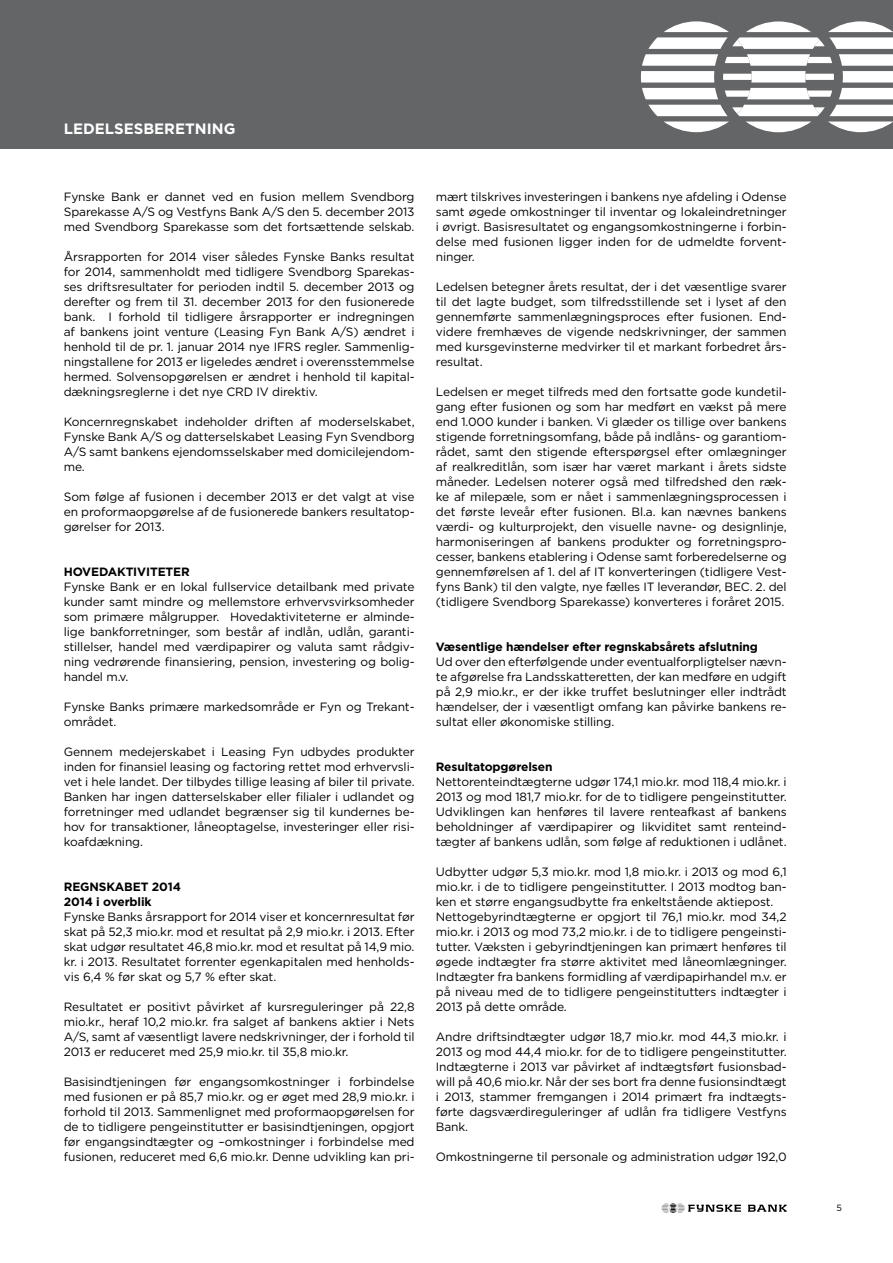
<style>
.page{position:relative;width:893px;height:1263px;background:#fff}
.page>*{position:absolute;margin:0;border:0;box-sizing:border-box;transform-origin:0 0}
.t1{font:700 15px "Gotham";color:#fff}
.t2{font:12px/15px "Gotham";letter-spacing:-.01em;color:#000;text-align:justify}
.t3{font:700 12px/15px "Gotham";letter-spacing:-.01em;color:#000}
.t4{font:9px "Gotham";color:#000}
</style>
<div class="page">
<svg style="left:748px;top:1205px;width:39px;height:7px"></svg>
<svg style="left:662px;top:1203px;width:79px;height:10px"></svg>
<div style="left:0;top:0;width:893px;height:149px;background:#646567"></div>
<svg style="left:746px;top:122px;width:65px;height:10px"></svg>
<svg style="left:829px;top:122px;width:64px;height:10px"></svg>
<svg style="left:664px;top:122px;width:64px;height:10px"></svg>
<svg style="left:641px;top:21px;width:252px;height:78px"></svg>
<svg style="left:648px;top:105px;width:245px;height:11px"></svg>
<p class="t1" style="left:64px;top:118px;width:173px">LEDELSESBERETNING</p>
<p class="t2" style="left:64px;top:189px;width:352px">Fynske Bank er dannet ved en fusion mellem Svendborg Sparekasse A/S og Vestfyns Bank A/S den 5. december 2013 med Svendborg Sparekasse som det fortsættende selskab.</p>
<p class="t2" style="left:64px;top:249px;width:352px">Årsrapporten for 2014 viser således Fynske Banks resultat for 2014, sammenholdt med tidligere Svendborg Sparekas&shy;ses driftsresultater for perioden indtil 5. december 2013 og derefter og frem til 31. december 2013 for den fusionerede bank. I forhold til tidligere årsrapporter er indregningen af bankens joint venture (Leasing Fyn Bank A/S) ændret i henhold til de pr. 1. januar 2014 nye IFRS regler. Sammenlig&shy;ningstallene for 2013 er ligeledes ændret i overensstemmelse hermed. Solvensopgørelsen er ændret i henhold til kapital&shy;dækningsreglerne i det nye CRD IV direktiv.</p>
<p class="t2" style="left:64px;top:414px;width:352px">Koncernregnskabet indeholder driften af moderselskabet, Fynske Bank A/S og datterselskabet Leasing Fyn Svendborg A/S samt bankens ejendomsselskaber med domicilejendom&shy;me.</p>
<p class="t2" style="left:64px;top:489px;width:352px">Som følge af fusionen i december 2013 er det valgt at vise en proformaopgørelse af de fusionerede bankers resultatop&shy;gørelser for 2013.</p>
<p class="t3" style="left:64px;top:564px;width:128px">HOVEDAKTIVITETER</p>
<p class="t2" style="left:64px;top:579px;width:352px">Fynske Bank er en lokal fullservice detailbank med private kunder samt mindre og mellemstore erhvervsvirksomheder som primære målgrupper. Hovedaktiviteterne er alminde&shy;lige bankforretninger, som består af indlån, udlån, garanti&shy;stillelser, handel med værdipapirer og valuta samt rådgiv&shy;ning vedrørende finansiering, pension, investering og bolig&shy;handel m.v.</p>
<p class="t2" style="left:64px;top:699px;width:352px">Fynske Banks primære markedsområde er Fyn og Trekant&shy;området.</p>
<p class="t2" style="left:64px;top:744px;width:352px">Gennem medejerskabet i Leasing Fyn udbydes produkter inden for finansiel leasing og factoring rettet mod erhvervsli&shy;vet i hele landet. Der tilbydes tillige leasing af biler til private.<br>Banken har ingen datterselskaber eller filialer i udlandet og forretninger med udlandet begrænser sig til kundernes be&shy;hov for transaktioner, låneoptagelse, investeringer eller risi&shy;koafdækning.</p>
<p class="t3" style="left:64px;top:879px;width:119px">REGNSKABET 2014<br>2014 i overblik</p>
<p class="t2" style="left:64px;top:909px;width:352px">Fynske Banks årsrapport for 2014 viser et koncernresultat før skat på 52,3 mio.kr. mod et resultat på 2,9 mio.kr. i 2013. Efter skat udgør resultatet 46,8 mio.kr. mod et resultat på 14,9 mio. kr. i 2013. Resultatet forrenter egenkapitalen med henholds&shy;vis 6,4 % før skat og 5,7 % efter skat.</p>
<p class="t2" style="left:64px;top:999px;width:352px">Resultatet er positivt påvirket af kursreguleringer på 22,8 mio.kr., heraf 10,2 mio.kr. fra salget af bankens aktier i Nets A/S, samt af væsentligt lavere nedskrivninger, der i forhold til 2013 er reduceret med 25,9 mio.kr. til 35,8 mio.kr.</p>
<p class="t2" style="left:64px;top:1074px;width:352px">Basisindtjeningen før engangsomkostninger i forbindelse med fusionen er på 85,7 mio.kr. og er øget med 28,9 mio.kr. i forhold til 2013. Sammenlignet med proformaopgørelsen for de to tidligere pengeinstitutter er basisindtjeningen, opgjort før engangsindtægter og –omkostninger i forbindelse med fusionen, reduceret med 6,6 mio.kr. Denne udvikling kan pri-</p>
<p class="t2" style="left:436px;top:189px;width:352px">mært tilskrives investeringen i bankens nye afdeling i Odense samt øgede omkostninger til inventar og lokaleindretninger i øvrigt. Basisresultatet og engangsomkostningerne i forbin&shy;delse med fusionen ligger inden for de udmeldte forvent&shy;ninger.</p>
<p class="t2" style="left:436px;top:279px;width:352px">Ledelsen betegner årets resultat, der i det væsentlige svarer til det lagte budget, som tilfredsstillende set i lyset af den gennemførte sammenlægningsproces efter fusionen. End&shy;videre fremhæves de vigende nedskrivninger, der sammen med kursgevinsterne medvirker til et markant forbedret års&shy;resultat.</p>
<p class="t2" style="left:436px;top:384px;width:352px">Ledelsen er meget tilfreds med den fortsatte gode kundetil&shy;gang efter fusionen og som har medført en vækst på mere end 1.000 kunder i banken. Vi glæder os tillige over bankens stigende forretningsomfang, både på indlåns- og garantiom&shy;rådet, samt den stigende efterspørgsel efter omlægninger af realkreditlån, som især har været markant i årets sidste måneder. Ledelsen noterer også med tilfredshed den ræk&shy;ke af milepæle, som er nået i sammenlægningsprocessen i det første leveår efter fusionen. Bl.a. kan nævnes bankens værdi- og kulturprojekt, den visuelle navne- og designlinje, harmoniseringen af bankens produkter og forretningspro&shy;cesser, bankens etablering i Odense samt forberedelserne og gennemførelsen af 1. del af IT konverteringen (tidligere Vest&shy;fyns Bank) til den valgte, nye fælles IT leverandør, BEC. 2. del (tidligere Svendborg Sparekasse) konverteres i foråret 2015.</p>
<p class="t3" style="left:436px;top:639px;width:324px">Væsentlige hændelser efter regnskabsårets afslutning</p>
<p class="t2" style="left:436px;top:654px;width:352px">Ud over den efterfølgende under eventualforpligtelser nævn&shy;te afgørelse fra Landsskatteretten, der kan medføre en udgift på 2,9 mio.kr., er der ikke truffet beslutninger eller indtrådt hændelser, der i væsentligt omfang kan påvirke bankens re&shy;sultat eller økonomiske stilling.</p>
<p class="t3" style="left:436px;top:759px;width:118px">Resultatopgørelsen</p>
<p class="t2" style="left:436px;top:774px;width:352px">Nettorenteindtægterne udgør 174,1 mio.kr. mod 118,4 mio.kr. i 2013 og mod 181,7 mio.kr. for de to tidligere pengeinstitutter.<br>Udviklingen kan henføres til lavere renteafkast af bankens beholdninger af værdipapirer og likviditet samt renteind&shy;tægter af bankens udlån, som følge af reduktionen i udlånet.</p>
<p class="t2" style="left:436px;top:864px;width:352px;text-align:left">Udbytter udgør 5,3 mio.kr. mod 1,8 mio.kr. i 2013 og mod 6,1 mio.kr. i de to tidligere pengeinstitutter. I 2013 modtog ban&shy;ken et større engangsudbytte fra enkeltstående aktiepost.<br>Nettogebyrindtægterne er opgjort til 76,1 mio.kr. mod 34,2 mio.kr. i 2013 og mod 73,2 mio.kr. i de to tidligere pengeinsti&shy;tutter. Væksten i gebyrindtjeningen kan primært henføres til øgede indtægter fra større aktivitet med låneomlægninger.<br>Indtægter fra bankens formidling af værdipapirhandel m.v. er på niveau med de to tidligere pengeinstitutters indtægter i 2013 på dette område.</p>
<p class="t2" style="left:436px;top:1029px;width:352px">Andre driftsindtægter udgør 18,7 mio.kr. mod 44,3 mio.kr. i 2013 og mod 44,4 mio.kr. for de to tidligere pengeinstitutter.<br>Indtægterne i 2013 var påvirket af indtægtsført fusionsbad&shy;will på 40,6 mio.kr. Når der ses bort fra denne fusionsindtægt i 2013, stammer fremgangen i 2014 primært fra indtægts&shy;førte dagsværdireguleringer af udlån fra tidligere Vestfyns Bank.</p>
<p class="t2" style="left:436px;top:1149px;width:352px">Omkostningerne til personale og administration udgør 192,0</p>
<p class="t4" style="left:836px;top:1202px;width:7px">5</p>
</div>
